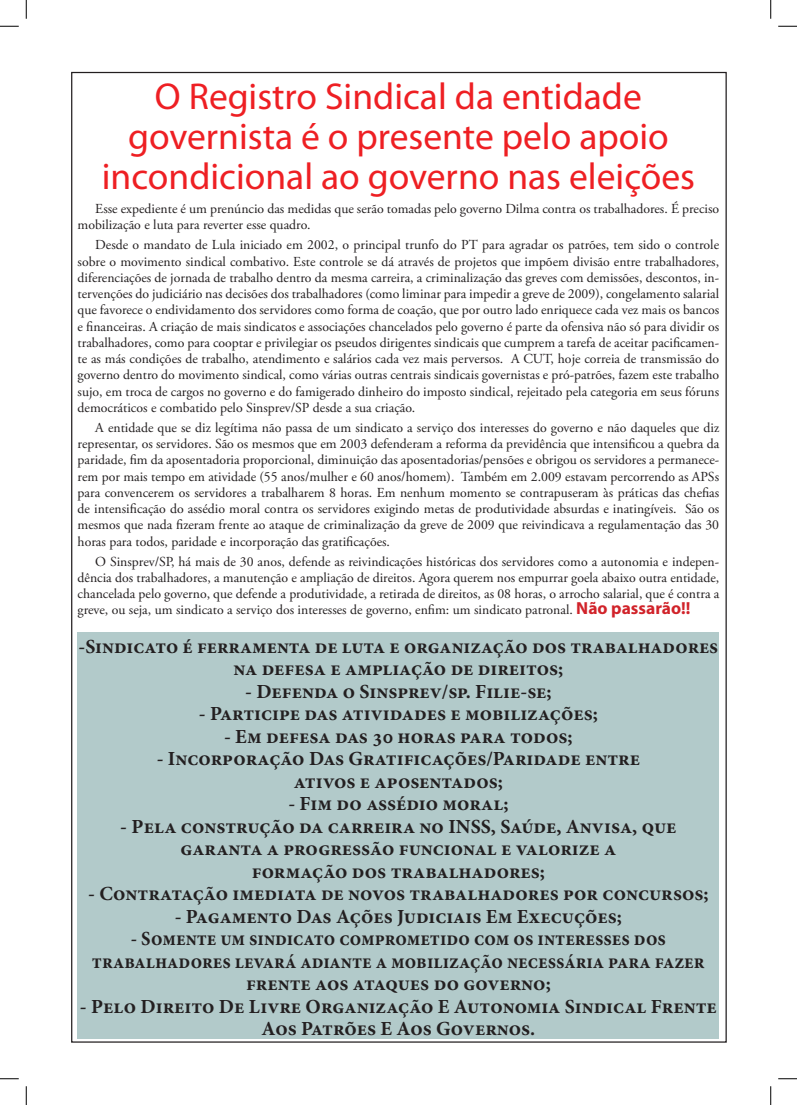
<style>
.page{position:relative;width:797px;height:1105px;background:#fff}
.page>*{position:absolute;margin:0;border:0;box-sizing:border-box;transform-origin:0 0}
.t1{font:37.5px/40px "Myriad Pro";color:#ee1f23;text-align:center}
.t2{font:700 20px/22.5px "Minion Pro";color:#231f20;text-align:center}
.t3{font:700 20px/22.5px "Minion Pro";color:#231f20;text-align:center;scale:.93 1}
.t4{font:13.75px/16.2px "Adobe Garamond Pro";color:#231f20;text-align:justify}
.s1{font-family:"Myriad Pro";font-weight:700;font-size:17.5px;color:#d1232a}
</style>
<div class="page">
<div style="left:78px;top:632px;width:641px;height:406px;background:#b2caca"></div>
<svg style="left:0;top:25px;width:19px;height:2px"></svg>
<svg style="left:778px;top:25px;width:19px;height:2px"></svg>
<svg style="left:0;top:1078px;width:19px;height:1px"></svg>
<svg style="left:778px;top:1078px;width:19px;height:1px"></svg>
<svg style="left:25px;top:0;width:2px;height:19px"></svg>
<svg style="left:25px;top:1086px;width:2px;height:19px"></svg>
<svg style="left:770px;top:0;width:1px;height:19px"></svg>
<svg style="left:770px;top:1086px;width:1px;height:19px"></svg>
<h1 class="t1" style="left:102px;top:76px;width:595px">O Registro Sindical da entidade governista é o presente pelo apoio incondicional ao governo nas eleições</h1>
<p class="t4" style="left:78px;top:201px;width:643px;text-indent:18px">Esse expediente é um prenúncio das medidas que serão tomadas pelo governo Dilma contra os trabalhadores. É preciso mobilização e luta para reverter esse quadro.</p>
<p class="t4" style="left:78px;top:237px;width:643px;text-indent:18px">Desde o mandato de Lula iniciado em 2002, o principal trunfo do PT para agradar os patrões, tem sido o controle sobre o movimento sindical combativo. Este controle se dá através de projetos que impõem divisão entre trabalhadores, diferenciações de jornada de trabalho dentro da mesma carreira, a criminalização das greves com demissões, descontos, in&shy;tervenções do judiciário nas decisões dos trabalhadores (como liminar para impedir a greve de 2009), congelamento salarial que favorece o endividamento dos servidores como forma de coação, que por outro lado enriquece cada vez mais os bancos e financeiras. A criação de mais sindicatos e associações chancelados pelo governo é parte da ofensiva não só para dividir os trabalhadores, como para cooptar e privilegiar os pseudos dirigentes sindicais que cumprem a tarefa de aceitar pacificamen&shy;te as más condições de trabalho, atendimento e salários cada vez mais perversos. A CUT, hoje correia de transmissão do governo dentro do movimento sindical, como várias outras centrais sindicais governistas e pró-patrões, fazem este trabalho sujo, em troca de cargos no governo e do famigerado dinheiro do imposto sindical, rejeitado pela categoria em seus fóruns democráticos e combatido pelo Sinsprev/SP desde a sua criação.</p>
<p class="t4" style="left:78px;top:420px;width:643px;text-indent:18px">A entidade que se diz legítima não passa de um sindicato a serviço dos interesses do governo e não daqueles que diz representar, os servidores. São os mesmos que em 2003 defenderam a reforma da previdência que intensificou a quebra da paridade, fim da aposentadoria proporcional, diminuição das aposentadorias/pensões e obrigou os servidores a permanece&shy;rem por mais tempo em atividade (55 anos/mulher e 60 anos/homem). Também em 2.009 estavam percorrendo as APSs para convencerem os servidores a trabalharem 8 horas. Em nenhum momento se contrapuseram às práticas das chefias de intensificação do assédio moral contra os servidores exigindo metas de produtividade absurdas e inatingíveis. São os mesmos que nada fizeram frente ao ataque de criminalização da greve de 2009 que reivindicava a regulamentação das 30 horas para todos, paridade e incorporação das gratificações.</p>
<p class="t4" style="left:78px;top:554px;width:643px;text-indent:18px">O Sinsprev/SP, há mais de 30 anos, defende as reivindicações históricas dos servidores como a autonomia e indepen&shy;dência dos trabalhadores, a manutenção e ampliação de direitos. Agora querem nos empurrar goela abaixo outra entidade, chancelada pelo governo, que defende a produtividade, a retirada de direitos, as 08 horas, o arrocho salarial, que é contra a greve, ou seja, um sindicato a serviço dos interesses de governo, enfim: um sindicato patronal. <span class="s1">Não passarão!!</span></p>
<h2 class="t2" style="left:79px;top:635px;width:641px">-Sindicato é ferramenta de luta e organização dos trabalhadores na defesa e ampliação de direitos;</h2>
<h2 class="t2" style="left:245px;top:680px;width:308px">- Defenda o Sinsprev/sp. Filie-se;</h2>
<h2 class="t2" style="left:199px;top:702px;width:400px">- Participe das atividades e mobilizações;</h2>
<h2 class="t2" style="left:224px;top:725px;width:350px">- Em defesa das 30 horas para todos;</h2>
<h2 class="t2" style="left:157px;top:747px;width:485px">- Incorporação Das Gratificações/Paridade entre ativos e aposentados;</h2>
<h2 class="t2" style="left:288px;top:792px;width:222px">- Fim do assédio moral;</h2>
<h2 class="t2" style="left:120px;top:815px;width:557px">- Pela construção da carreira no INSS, Saúde, Anvisa, que garanta a progressão funcional e valorize a<br>formação dos trabalhadores;</h2>
<h2 class="t2" style="left:88px;top:882px;width:622px">- Contratação imediata de novos trabalhadores por concursos;</h2>
<h2 class="t2" style="left:175px;top:905px;width:449px">- Pagamento Das Ações Judiciais Em Execuções;</h2>
<h2 class="t3" style="left:92px;top:927px;width:660px">- Somente um sindicato comprometido com os interesses dos trabalhadores levará adiante a mobilização necessária para fazer frente aos ataques do governo;</h2>
<h2 class="t2" style="left:80px;top:995px;width:638px">- Pelo Direito De Livre Organização E Autonomia Sindical Frente<br>Aos Patrões E Aos Governos.</h2>
</div>
